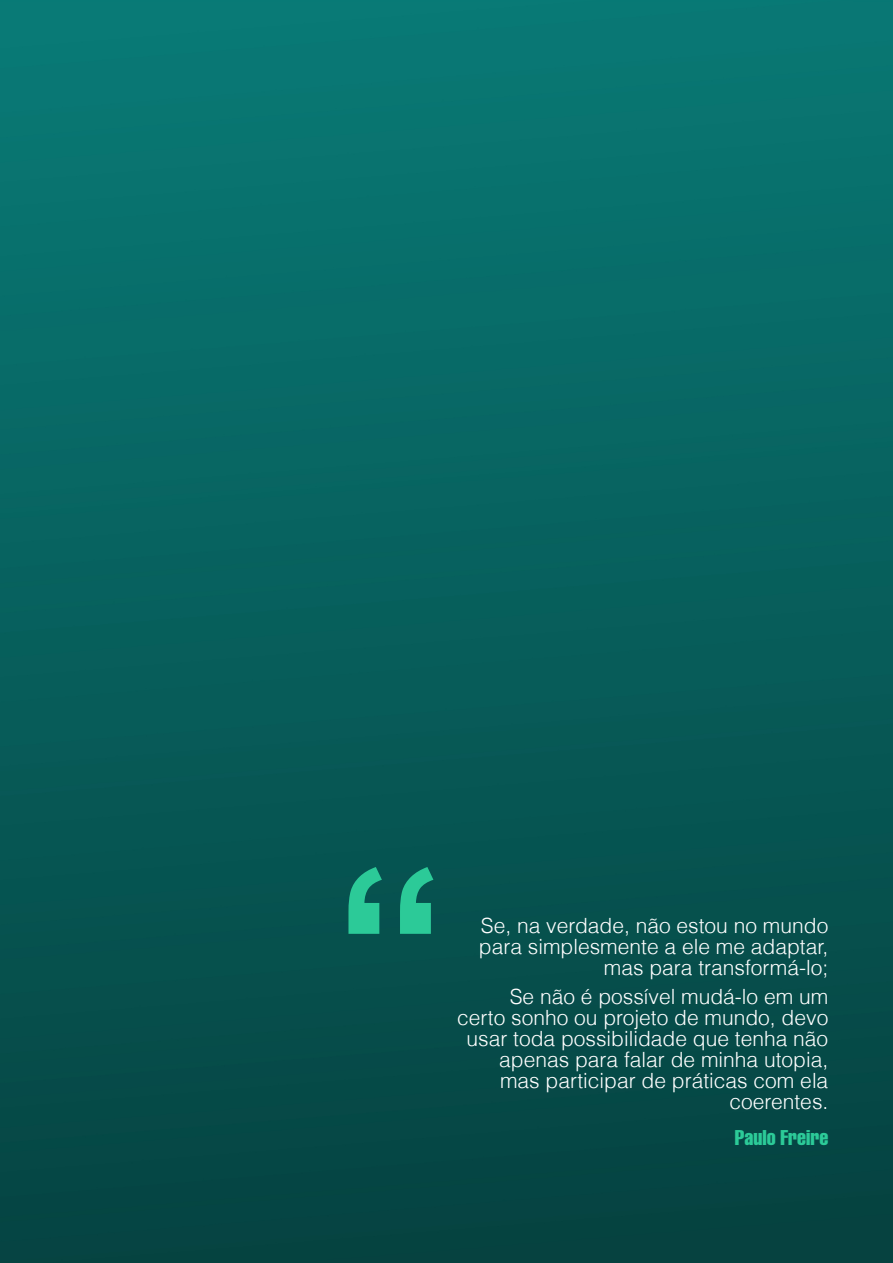
<style>
.page{position:relative;width:893px;height:1263px;background:#fff}
.page>*{position:absolute;margin:0;border:0;box-sizing:border-box;transform-origin:0 0}
.t1{font:700 225px "Arial";color:#2cca98}
.t2{font:300 21px/21px "Helvetica";color:#fff;text-align:right}
.t3{font:extra-condensed 21px "Helvetica";color:#2cca98}
</style>
<div class="page">
<img style="left:0;top:0;width:893px;height:1263px">
<h1 class="t1" style="left:334px;top:792px;width:114px">“</h1>
<p class="t2" style="left:479px;top:914px;width:351px">Se, na verdade, não estou no mundo para simplesmente a ele me adaptar, mas para transformá-lo;</p>
<p class="t2" style="left:457px;top:986px;width:373px">Se não é possível mudá-lo em um certo sonho ou projeto de mundo, devo usar toda possibilidade que tenha não apenas para falar de minha utopia, mas participar de práticas com ela coerentes.</p>
<p class="t3" style="left:735px;top:1124px;width:95px">Paulo Freire</p>
</div>
